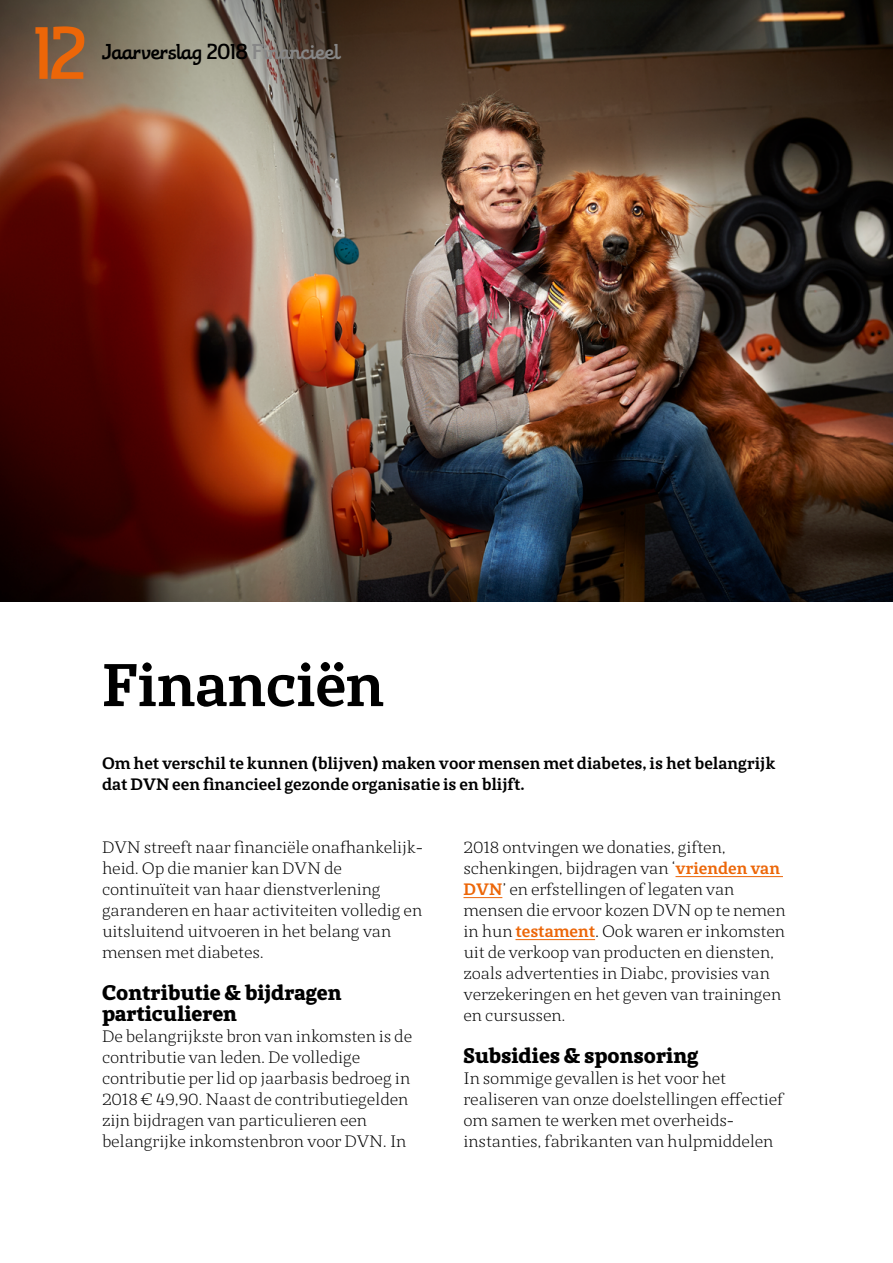
<style>
.page{position:relative;width:893px;height:1263px;background:#fff}
.page>*{position:absolute;margin:0;border:0;box-sizing:border-box;transform-origin:0 0}
.t1{font:72px "Theorem";color:#ec6608}
.t2{font:700 60px "St Marie";letter-spacing:-.01em;color:#000}
.t3{font:900 21px/21px "St Marie";color:#000}
.t4{font:21px "Theorem";letter-spacing:.01em;color:#000}
.t5{font:300 16.5px/21px "St Marie";letter-spacing:-.01em;color:#000}
.t6{font:700 16.5px/21px "St Marie";color:#000}
.s1{color:#878787}
.s2{font-weight:700;color:#ec6608}
</style>
<div class="page">
<img style="left:0;top:0;width:893px;height:601px">
<hr style="left:675px;top:876px;width:108px;height:1px;background:#ec6608">
<hr style="left:463px;top:897px;width:39px;height:1px;background:#ec6608">
<hr style="left:515px;top:939px;width:80px;height:1px;background:#ec6608">
<h1 class="t1" style="left:34px;top:10px;width:54px">12</h1>
<p class="t4" style="left:102px;top:39px;width:239px">Jaarverslag 2018 <span class="s1">Financieel</span></p>
<h2 class="t2" style="left:102px;top:648px;width:284px">Financiën</h2>
<p class="t6" style="left:102px;top:753px;width:675px">Om het verschil te kunnen (blijven) maken voor mensen met diabetes, is het belangrijk dat DVN een financieel gezonde organisatie is en blijft.</p>
<p class="t5" style="left:102px;top:837px;width:322px">DVN streeft naar financiële onafhankelijk&shy;heid. Op die manier kan DVN de continuïteit van haar dienstverlening garanderen en haar activiteiten volledig en uitsluitend uitvoeren in het belang van mensen met diabetes.</p>
<p class="t3" style="left:102px;top:983px;width:241px">Contributie &amp; bijdragen particulieren</p>
<p class="t5" style="left:102px;top:1026px;width:312px">De belangrijkste bron van inkomsten is de contributie van leden. De volledige contributie per lid op jaarbasis bedroeg in 2018 € 49,90. Naast de contributiegelden zijn bijdragen van particulieren een belangrijke inkomstenbron voor DVN. In</p>
<p class="t5" style="left:463px;top:837px;width:324px">2018 ontvingen we donaties, giften, schenkingen, bijdragen van ‘<span class="s2">vrienden van DVN</span>’ en erfstellingen of legaten van mensen die ervoor kozen DVN op te nemen in hun <span class="s2">testament</span>. Ook waren er inkomsten uit de verkoop van producten en diensten, zoals advertenties in Diabc, provisies van verzekeringen en het geven van trainingen en cursussen.</p>
<p class="t3" style="left:463px;top:1046px;width:237px">Subsidies &amp; sponsoring</p>
<p class="t5" style="left:463px;top:1068px;width:321px">In sommige gevallen is het voor het realiseren van onze doelstellingen effectief om samen te werken met overheids&shy;instanties, fabrikanten van hulpmiddelen</p>
</div>
